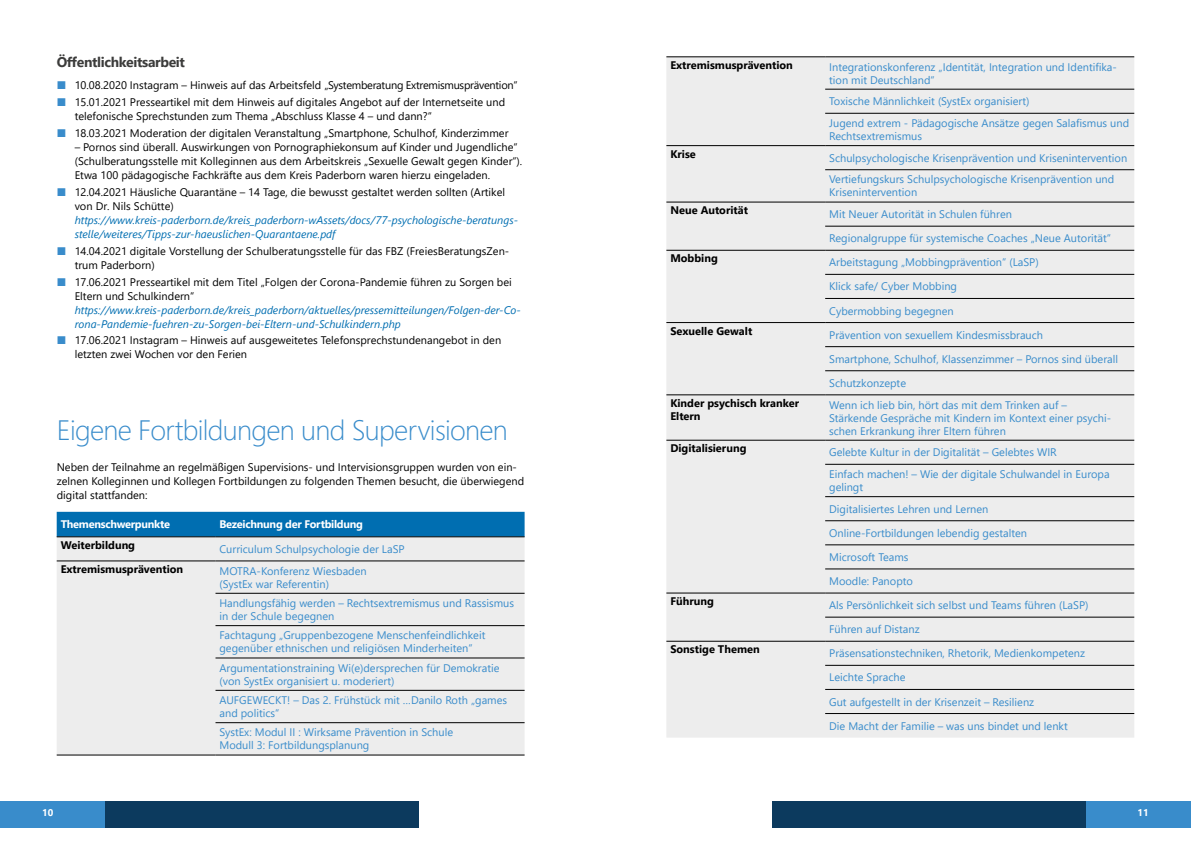
<style>
.page{position:relative;width:1191px;height:842px;background:#fff}
.page>*{position:absolute;margin:0;border:0;box-sizing:border-box;transform-origin:0 0}
.t1{font:300 28px "Segoe UI";letter-spacing:-.025em;color:#398ccb}
.t2{font:700 14px "Segoe UI";letter-spacing:-.025em;color:#3c3c3b}
.t3{font:11px/24.1px "Segoe UI";color:#398ccb}
.t4{font:11px/14px "Segoe UI";color:#000}
.t5{font:italic 11px/14px "Segoe UI";color:#006eb1}
.t6{font:700 11px/13px "Segoe UI";color:#000}
.t7{font:700 11px "Segoe UI";letter-spacing:-.025em;color:#fff}
.t8{font:700 9.7px "Segoe UI";color:#fff}
.s1{color:#398ccb}
</style>
<div class="page">
<div style="left:57px;top:512px;width:467px;height:24px;background:#006eb1"></div>
<div style="left:57px;top:537px;width:467px;height:218px;background:#ededed"></div>
<hr style="left:57px;top:755px;width:158px;height:1px;background:#000">
<hr style="left:215px;top:593px;width:309px;height:1px;background:#000">
<hr style="left:215px;top:625px;width:309px;height:1px;background:#000">
<hr style="left:215px;top:658px;width:309px;height:1px;background:#000">
<hr style="left:215px;top:690px;width:309px;height:1px;background:#000">
<hr style="left:215px;top:722px;width:309px;height:1px;background:#000">
<hr style="left:215px;top:755px;width:309px;height:1px;background:#000">
<hr style="left:57px;top:536px;width:158px;height:1px;background:#000">
<hr style="left:215px;top:536px;width:309px;height:1px;background:#000">
<hr style="left:57px;top:560px;width:158px;height:1px;background:#000">
<hr style="left:215px;top:560px;width:309px;height:1px;background:#000">
<div style="left:666px;top:58px;width:468px;height:680px;background:#ededed"></div>
<hr style="left:666px;top:57px;width:159px;height:1px;background:#000">
<hr style="left:825px;top:57px;width:309px;height:1px;background:#000">
<hr style="left:825px;top:89px;width:309px;height:1px;background:#000">
<hr style="left:825px;top:113px;width:309px;height:1px;background:#000">
<hr style="left:825px;top:170px;width:309px;height:1px;background:#000">
<hr style="left:825px;top:226px;width:309px;height:1px;background:#000">
<hr style="left:825px;top:274px;width:309px;height:1px;background:#000">
<hr style="left:825px;top:298px;width:309px;height:1px;background:#000">
<hr style="left:825px;top:346px;width:309px;height:1px;background:#000">
<hr style="left:825px;top:371px;width:309px;height:1px;background:#000">
<hr style="left:825px;top:464px;width:309px;height:1px;background:#000">
<hr style="left:825px;top:496px;width:309px;height:1px;background:#000">
<hr style="left:825px;top:521px;width:309px;height:1px;background:#000">
<hr style="left:825px;top:545px;width:309px;height:1px;background:#000">
<hr style="left:825px;top:569px;width:309px;height:1px;background:#000">
<hr style="left:825px;top:617px;width:309px;height:1px;background:#000">
<hr style="left:825px;top:665px;width:309px;height:1px;background:#000">
<hr style="left:825px;top:689px;width:309px;height:1px;background:#000">
<hr style="left:825px;top:713px;width:309px;height:1px;background:#000">
<hr style="left:666px;top:145px;width:159px;height:1px;background:#000">
<hr style="left:825px;top:145px;width:309px;height:1px;background:#000">
<hr style="left:666px;top:202px;width:159px;height:1px;background:#000">
<hr style="left:825px;top:202px;width:309px;height:1px;background:#000">
<hr style="left:666px;top:250px;width:159px;height:1px;background:#000">
<hr style="left:825px;top:250px;width:309px;height:1px;background:#000">
<hr style="left:666px;top:322px;width:159px;height:1px;background:#000">
<hr style="left:825px;top:322px;width:309px;height:1px;background:#000">
<hr style="left:666px;top:394px;width:159px;height:1px;background:#000">
<hr style="left:825px;top:394px;width:309px;height:1px;background:#000">
<hr style="left:666px;top:440px;width:159px;height:1px;background:#000">
<hr style="left:825px;top:440px;width:309px;height:1px;background:#000">
<hr style="left:666px;top:592px;width:159px;height:1px;background:#000">
<hr style="left:825px;top:592px;width:309px;height:1px;background:#000">
<hr style="left:666px;top:641px;width:159px;height:1px;background:#000">
<hr style="left:825px;top:641px;width:309px;height:1px;background:#000">
<div style="left:772px;top:801px;width:314px;height:27px;background:#0c3a5e"></div>
<div style="left:1086px;top:801px;width:105px;height:27px;background:#398ccb"></div>
<div style="left:104px;top:801px;width:315px;height:27px;background:#0c3a5e"></div>
<div style="left:0;top:801px;width:104px;height:27px;background:#398ccb"></div>
<p class="t2" style="left:57px;top:49px;width:130px">Öffentlichkeitsarbeit</p>
<p class="t4" style="left:57px;top:78px;width:462px"><span class="s1">■</span> 10.08.2020 Instagram – Hinweis auf das Arbeitsfeld „Systemberatung Extremismusprävention“</p>
<p class="t4" style="left:75px;top:94px;width:432px;text-indent:-18px"><span class="s1">■</span> 15.01.2021 Presseartikel mit dem Hinweis auf digitales Angebot auf der Internetseite und telefonische Sprechstunden zum Thema „Abschluss Klasse 4 – und dann?“</p>
<p class="t4" style="left:57px;top:125px;width:453px"><span class="s1">■</span> 18.03.2021 Moderation der digitalen Veranstaltung „Smartphone, Schulhof, Kinderzimmer</p>
<p class="t4" style="left:75px;top:139px;width:449px">– Pornos sind überall. Auswirkungen von Pornographiekonsum auf Kinder und Jugendliche“ (Schulberatungsstelle mit Kolleginnen aus dem Arbeitskreis „Sexuelle Gewalt gegen Kinder“).<br>Etwa 100 pädagogische Fachkräfte aus dem Kreis Paderborn waren hierzu eingeladen.</p>
<p class="t4" style="left:75px;top:184px;width:432px;text-indent:-18px"><span class="s1">■</span> 12.04.2021 Häusliche Quarantäne – 14 Tage, die bewusst gestaltet werden sollten (Artikel von Dr. Nils Schütte)</p>
<p class="t5" style="left:75px;top:211px;width:445px">https://www.kreis-paderborn.de/kreis_paderborn-wAssets/docs/77-psychologische-beratungs&shy;stelle/weiteres/Tipps-zur-haeuslichen-Quarantaene.pdf</p>
<p class="t4" style="left:75px;top:243px;width:436px;text-indent:-18px"><span class="s1">■</span> 14.04.2021 digitale Vorstellung der Schulberatungsstelle für das FBZ (FreiesBeratungsZen&shy;trum Paderborn)</p>
<p class="t4" style="left:75px;top:274px;width:438px;text-indent:-18px"><span class="s1">■</span> 17.06.2021 Presseartikel mit dem Titel „Folgen der Corona-Pandemie führen zu Sorgen bei<br>Eltern und Schulkindern“</p>
<p class="t5" style="left:75px;top:301px;width:448px">https://www.kreis-paderborn.de/kreis_paderborn/aktuelles/pressemitteilungen/Folgen-der-Co&shy;rona-Pandemie-fuehren-zu-Sorgen-bei-Eltern-und-Schulkindern.php</p>
<p class="t4" style="left:75px;top:333px;width:428px;text-indent:-18px"><span class="s1">■</span> 17.06.2021 Instagram – Hinweis auf ausgeweitetes Telefonsprechstundenangebot in den letzten zwei Wochen vor den Ferien</p>
<h1 class="t1" style="left:57px;top:404px;width:453px">Eigene Fortbildungen und Supervisionen</h1>
<p class="t4" style="left:57px;top:459px;width:469px">Neben der Teilnahme an regelmäßigen Supervisions- und Intervisionsgruppen wurden von ein&shy;zelnen Kolleginnen und Kollegen Fortbildungen zu folgenden Themen besucht, die überwiegend digital stattfanden:</p>
<p class="t7" style="left:61px;top:514px;width:111px">Themenschwerpunkte</p>
<p class="t7" style="left:219px;top:514px;width:145px">Bezeichnung der Fortbildung</p>
<p class="t6" style="left:61px;top:538px;width:76px">Weiterbildung</p>
<p class="t3" style="left:219px;top:536px;width:187px">Curriculum Schulpsychologie der LaSP</p>
<p class="t6" style="left:61px;top:562px;width:124px">Extremismusprävention</p>
<p class="t3" style="left:219px;top:563px;width:149px;line-height:13px">MOTRA-Konferenz Wiesbaden (SystEx war Referentin)</p>
<p class="t3" style="left:219px;top:596px;width:296px;line-height:13px">Handlungsfähig werden – Rechtsextremismus und Rassismus in der Schule begegnen</p>
<p class="t3" style="left:219px;top:628px;width:267px;line-height:13px">Fachtagung „Gruppenbezogene Menschenfeindlichkeit gegenüber ethnischen und religiösen Minderheiten“</p>
<p class="t3" style="left:219px;top:660px;width:281px;line-height:13px">Argumentationstraining Wi(e)dersprechen für Demokratie (von SystEx organisiert u. moderiert)</p>
<p class="t3" style="left:219px;top:693px;width:289px;line-height:13px">AUFGEWECKT! – Das 2. Frühstück mit …Danilo Roth „games and politics“</p>
<p class="t3" style="left:219px;top:725px;width:235px;line-height:13px">SystEx: Modul II : Wirksame Prävention in Schule<br>Modull 3: Fortbildungsplanung</p>
<p class="t6" style="left:670px;top:58px;width:124px">Extremismusprävention</p>
<p class="t3" style="left:829px;top:59px;width:289px;line-height:13px">Integrationskonferenz „Identität, Integration und Identifika&shy;tion mit Deutschland“</p>
<p class="t3" style="left:829px;top:89px;width:301px;line-height:21.7px">Toxische Männlichkeit (SystEx organisiert)<br>Jugend extrem - Pädagogische Ansätze gegen Salafismus und</p>
<p class="t3" style="left:829px;top:123px;width:94px">Rechtsextremismus</p>
<p class="t6" style="left:670px;top:146px;width:27px">Krise</p>
<p class="t3" style="left:829px;top:146px;width:299px;line-height:21.7px">Schulpsychologische Krisenprävention und Krisenintervention<br>Vertiefungskurs Schulpsychologische Krisenprävention und</p>
<p class="t3" style="left:829px;top:179px;width:90px">Krisenintervention</p>
<p class="t6" style="left:670px;top:203px;width:79px">Neue Autorität</p>
<p class="t3" style="left:829px;top:201px;width:283px">Mit Neuer Autorität in Schulen führen<br>Regionalgruppe für systemische Coaches „Neue Autorität“</p>
<p class="t6" style="left:670px;top:251px;width:49px">Mobbing</p>
<p class="t3" style="left:829px;top:249px;width:211px">Arbeitstagung „Mobbingprävention“ (LaSP)<br>Klick safe/ Cyber Mobbing<br>Cybermobbing begegnen</p>
<p class="t6" style="left:670px;top:323px;width:83px">Sexuelle Gewalt</p>
<p class="t3" style="left:829px;top:322px;width:290px">Prävention von sexuellem Kindesmissbrauch<br>Smartphone, Schulhof, Klassenzimmer – Pornos sind überall<br>Schutzkonzepte</p>
<p class="t6" style="left:670px;top:396px;width:130px">Kinder psychisch kranker<br>Eltern</p>
<p class="t3" style="left:829px;top:397px;width:283px;line-height:13px">Wenn ich lieb bin, hört das mit dem Trinken auf –<br>Stärkende Gespräche mit Kindern im Kontext einer psychi&shy;schen Erkrankung ihrer Eltern führen</p>
<p class="t6" style="left:670px;top:441px;width:78px">Digitalisierung</p>
<p class="t3" style="left:829px;top:441px;width:282px;line-height:21.7px">Gelebte Kultur in der Digitalität – Gelebtes WIR<br>Einfach machen! – Wie der digitale Schulwandel in Europa</p>
<p class="t3" style="left:829px;top:475px;width:161px;line-height:21.7px">gelingt<br>Digitalisiertes Lehren und Lernen</p>
<p class="t3" style="left:829px;top:520px;width:199px">Online-Fortbildungen lebendig gestalten<br>Microsoft Teams<br>Moodle: Panopto</p>
<p class="t6" style="left:670px;top:594px;width:45px">Führung</p>
<p class="t3" style="left:829px;top:592px;width:261px">Als Persönlichkeit sich selbst und Teams führen (LaSP)<br>Führen auf Distanz</p>
<p class="t6" style="left:670px;top:642px;width:91px">Sonstige Themen</p>
<p class="t3" style="left:829px;top:640px;width:257px">Präsensationstechniken, Rhetorik, Medienkompetenz Leichte Sprache<br>Gut aufgestellt in der Krisenzeit – Resilienz<br>Die Macht der Familie – was uns bindet und lenkt</p>
<p class="t8" style="left:42px;top:803px;width:13px">10</p>
<p class="t8" style="left:1137px;top:803px;width:13px">11</p>
</div>
